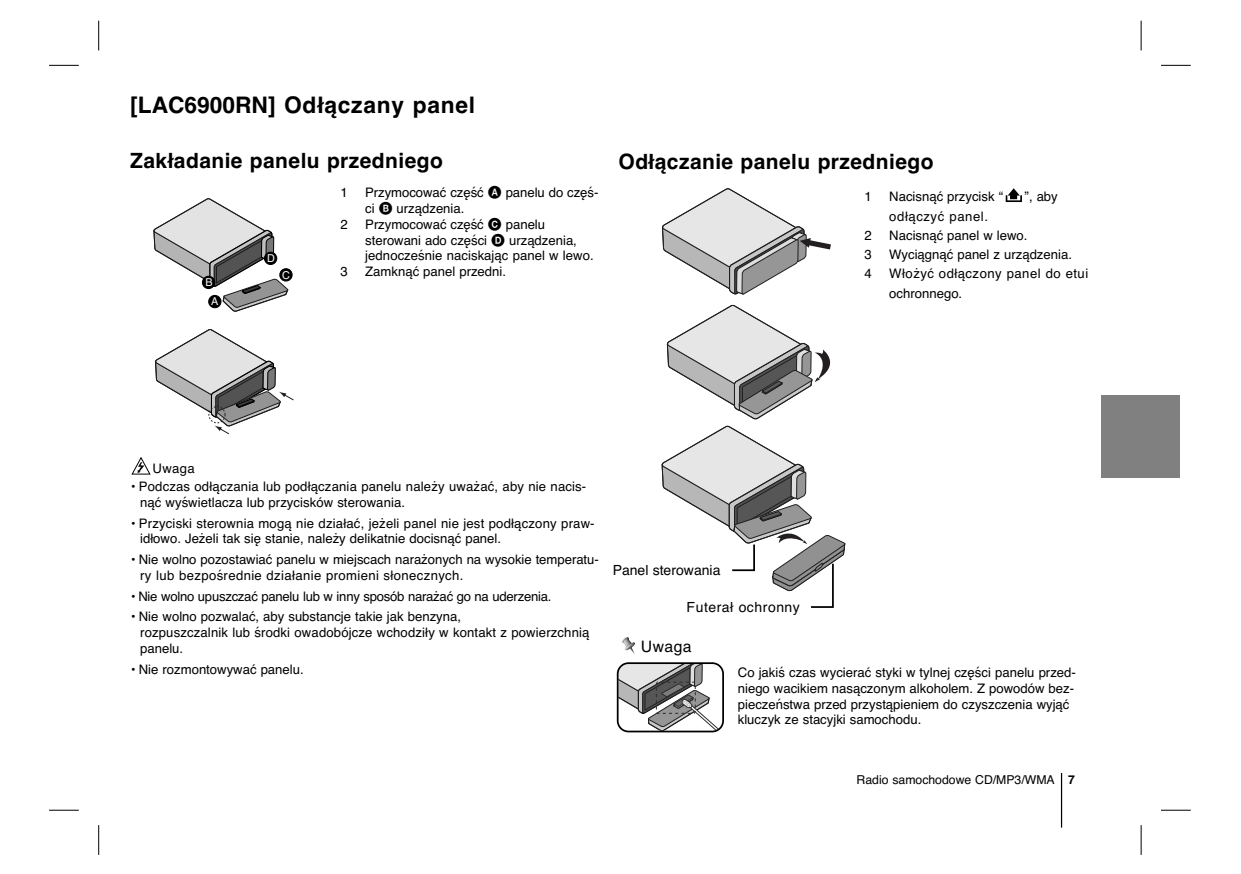
<style>
.page{position:relative;width:1241px;height:874px;background:#fff}
.page>*{position:absolute;margin:0;border:0;box-sizing:border-box;transform-origin:0 0}
.t1{font:700 22.75px "Helvetica CE";letter-spacing:.035em;color:#000}
.t2{font:700 21px "Helvetica CE";letter-spacing:.02em;color:#000}
.t3{font:15.75px "Helvetica CE";letter-spacing:.025em;color:#000}
.t4{font:14px "Helvetica CE";letter-spacing:.02em;color:#000}
.t5{font:14px "Helvetica CE";color:#000}
.t6{font:13.12px/15.8px "Helvetica CE";color:#000}
.t7{font:13.12px "Helvetica CE";letter-spacing:-.02em;color:#000}
.t8{font:13.12px/19.2px "Helvetica CE";letter-spacing:.035em;color:#000}
.t9{font:13.12px "Helvetica CE";letter-spacing:.045em;color:#000}
.t10{font:12.25px "Helvetica CE";color:#000}
.t11{font:10.85px "Helvetica";color:#fff}
.s1{font-family:"Sony PS Circled Nega"}
.s2{font-weight:700}
</style>
<div class="page">
<svg style="left:98px;top:21px;width:1px;height:29px"></svg>
<svg style="left:1140px;top:21px;width:1px;height:29px"></svg>
<hr style="left:49px;top:65px;width:30px;height:1px;background:#000">
<hr style="left:49px;top:809px;width:30px;height:1px;background:#000">
<hr style="left:98px;top:824px;width:1px;height:30px;background:#000">
<hr style="left:1160px;top:65px;width:30px;height:1px;background:#000">
<hr style="left:1140px;top:824px;width:1px;height:30px;background:#000">
<hr style="left:1160px;top:809px;width:30px;height:1px;background:#000">
<hr style="left:1060px;top:772px;width:1px;height:55px;background:#000">
<div style="left:1101px;top:395px;width:78px;height:82px;background:#808080"></div>
<svg style="left:153px;top:198px;width:141px;height:237px"></svg>
<div style="left:208px;top:406px;width:17px;height:17px;border:1px dashed #231f20;border-radius:50%"></div>
<svg style="left:132px;top:457px;width:18px;height:17px"></svg>
<svg style="left:661px;top:188px;width:184px;height:420px"></svg>
<svg style="left:616px;top:662px;width:108px;height:70px"></svg>
<svg style="left:1005px;top:188px;width:16px;height:14px"></svg>
<img style="left:622px;top:637px;width:13px;height:17px">
<h1 class="t1" style="left:130px;top:97px;width:346px">[LAC6900RN] Odłączany panel</h1>
<h2 class="t2" style="left:130px;top:153px;width:314px">Zakładanie panelu przedniego</h2>
<p class="t11" style="left:205px;top:278px;width:9px">B</p>
<p class="t11" style="left:211px;top:297px;width:9px">A</p>
<p class="t11" style="left:267px;top:254px;width:9px">D</p>
<p class="t11" style="left:282px;top:271px;width:9px">C</p>
<p class="t6" style="left:340px;top:185px;width:9px">1</p>
<p class="t6" style="left:365px;top:185px;width:235px">Przymocować część <span class="s1">A</span> panelu do częś&shy;ci <span class="s1">B</span> urządzenia.</p>
<p class="t6" style="left:340px;top:217px;width:9px">2</p>
<p class="t6" style="left:365px;top:218px;width:230px">Przymocować część <span class="s1">C</span> panelu sterowani ado części <span class="s1">D</span> urządzenia, jednocześnie naciskając panel w lewo.</p>
<p class="t6" style="left:340px;top:264px;width:9px">3</p>
<p class="t6" style="left:365px;top:264px;width:142px">Zamknąć panel przedni.</p>
<h2 class="t2" style="left:618px;top:153px;width:316px">Odłączanie panelu przedniego</h2>
<p class="t6" style="left:864px;top:190px;width:9px">1</p>
<p class="t6" style="left:889px;top:190px;width:115px">Nacisnąć przycisk “</p>
<p class="t6" style="left:1024px;top:190px;width:35px">”, aby</p>
<p class="t9" style="left:889px;top:211px;width:100px">odłączyć panel.</p>
<p class="t6" style="left:864px;top:228px;width:9px">2</p>
<p class="t6" style="left:889px;top:228px;width:140px">Nacisnąć panel w lewo.</p>
<p class="t6" style="left:864px;top:248px;width:9px">3</p>
<p class="t6" style="left:889px;top:248px;width:184px">Wyciągnąć panel z urządzenia.</p>
<p class="t6" style="left:864px;top:267px;width:9px">4</p>
<p class="t8" style="left:889px;top:265px;width:200px">Włożyć odłączony panel do etui ochronnego.</p>
<p class="t6" style="left:152px;top:461px;width:44px">Uwaga</p>
<p class="t6" style="left:140px;top:479px;width:447px;text-indent:-10px"><span class="s2">•</span> Podczas odłączania lub podłączania panelu należy uważać, aby nie nacis&shy;nąć wyświetlacza lub przycisków sterowania.</p>
<p class="t6" style="left:140px;top:516px;width:456px;text-indent:-10px"><span class="s2">•</span> Przyciski sterownia mogą nie działać, jeżeli panel nie jest podłączony praw&shy;idłowo. Jeżeli tak się stanie, należy delikatnie docisnąć panel.</p>
<p class="t6" style="left:140px;top:552px;width:460px;text-indent:-10px"><span class="s2">•</span> Nie wolno pozostawiać panelu w miejscach narażonych na wysokie temperatu&shy;ry lub bezpośrednie działanie promieni słonecznych.</p>
<p class="t7" style="left:130px;top:590px;width:422px"><span class="s2">•</span> Nie wolno upuszczać panelu lub w inny sposób narażać go na uderzenia.</p>
<p class="t6" style="left:140px;top:609px;width:451px;text-indent:-10px"><span class="s2">•</span> Nie wolno pozwalać, aby substancje takie jak benzyna,<br>rozpuszczalnik lub środki owadobójcze wchodziły w kontakt z powierzchnią panelu.</p>
<p class="t6" style="left:130px;top:662px;width:175px"><span class="s2">•</span> Nie rozmontowywać panelu.</p>
<p class="t5" style="left:612px;top:564px;width:109px">Panel sterowania</p>
<p class="t4" style="left:686px;top:601px;width:115px">Futerał ochronny</p>
<p class="t3" style="left:640px;top:640px;width:52px">Uwaga</p>
<p class="t6" style="left:737px;top:665px;width:339px">Co jakiś czas wycierać styki w tylnej części panelu przed&shy;niego wacikiem nasączonym alkoholem. Z powodów bez&shy;pieczeństwa przed przystąpieniem do czyszczenia wyjąć kluczyk ze stacyjki samochodu.</p>
<p class="t10" style="left:856px;top:774px;width:220px">Radio samochodowe CD/MP3/WMA <span class="s2">7</span></p>
</div>
